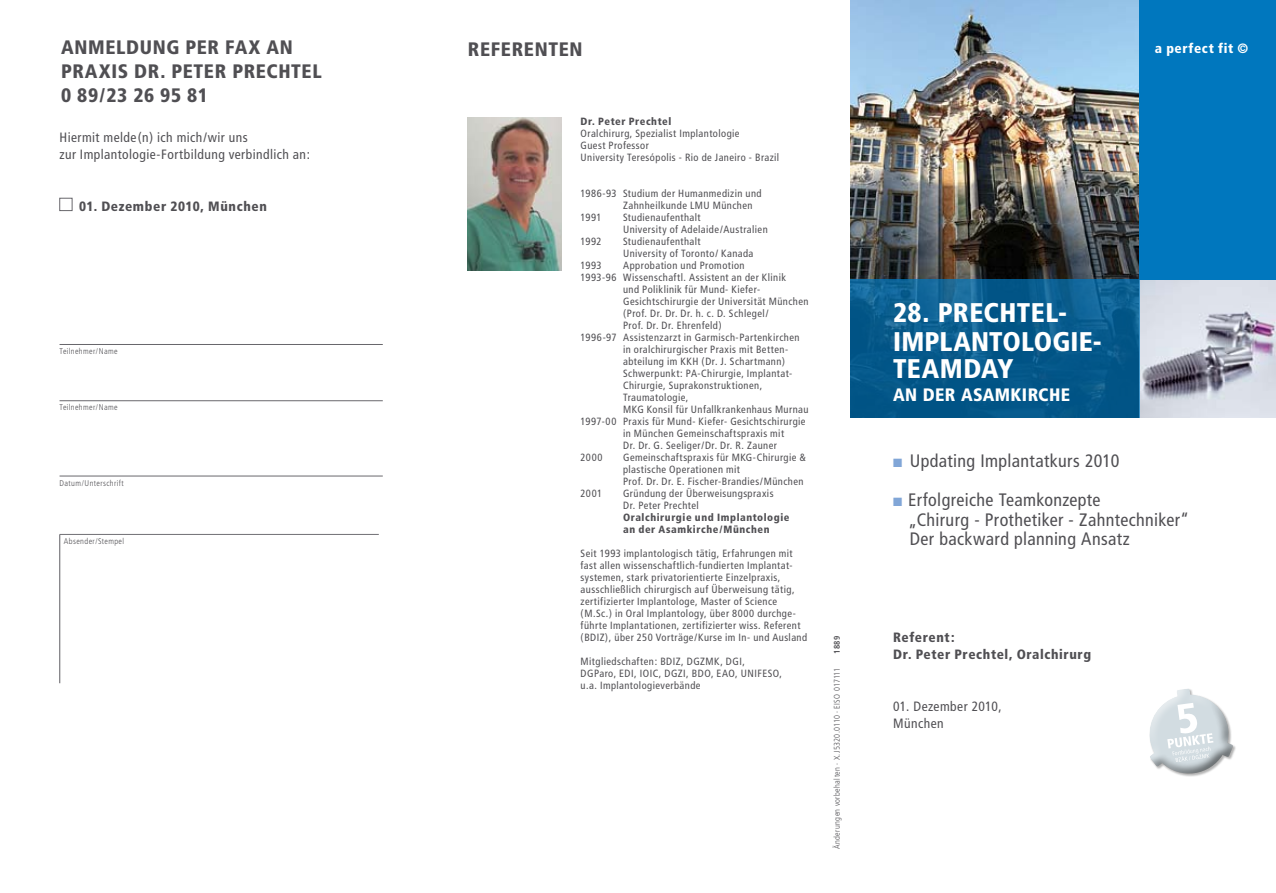
<style>
.page{position:relative;width:1276px;height:893px;background:#fff}
.page>*{position:absolute;margin:0;border:0;box-sizing:border-box;transform-origin:0 0}
.t1{font:900 condensed 27px/27.8px "Frutiger";letter-spacing:.01em;color:#fff}
.t2{font:900 condensed 19.5px/24px "Frutiger";letter-spacing:.03em;color:#504f53}
.t3{font:condensed 18px/39px "Frutiger";letter-spacing:.02em;color:#504f53}
.t4{font:900 condensed 18px "Frutiger";letter-spacing:.02em;color:#fff}
.t5{font:condensed 13.5px/17.2px "Frutiger";letter-spacing:.03em;color:#504f53}
.t6{font:900 condensed 13.5px/17.2px "Frutiger";letter-spacing:.04em;color:#504f53}
.t7{font:900 condensed 13.5px "Frutiger";letter-spacing:.045em;color:#fff}
.t8{font:condensed 10.5px/12px "Frutiger";letter-spacing:.04em;color:#504f53}
.t9{font:900 condensed 10.5px/12px "Frutiger";letter-spacing:.05em;color:#504f53}
.t10{font:300 condensed 8.25px "Frutiger";letter-spacing:.045em;color:#504f53}
.t11{font:700 condensed 8.25px "Frutiger";color:#504f53}
</style>
<div class="page">
<img style="left:850px;top:0;width:290px;height:280px">
<img style="left:1140px;top:280px;width:136px;height:138px">
<hr style="left:60px;top:344px;width:323px;height:1px;background:#68676c">
<hr style="left:60px;top:400px;width:323px;height:1px;background:#68676c">
<hr style="left:60px;top:476px;width:323px;height:1px;background:#68676c">
<hr style="left:60px;top:534px;width:319px;height:1px;background:#68676c">
<hr style="left:59px;top:534px;width:1px;height:149px;background:#68676c">
<div style="left:60px;top:198px;width:12px;height:13px;border:1px solid #68676c"></div>
<div style="left:1140px;top:0;width:136px;height:280px;background:#0077be"></div>
<svg style="left:850px;top:280px;width:290px;height:138px;background:#075a8b"></svg>
<svg style="left:1149px;top:689px;width:87px;height:88px"></svg>
<img style="left:468px;top:117px;width:93px;height:154px">
<h2 class="t2" style="left:61px;top:35px;width:251px">Anmeldung PER FAX an<br>PRAXIS DR. PETER PRECHTEL<br>0 89/23 26 95 81</h2>
<p class="t5" style="left:60px;top:129px;width:252px">Hiermit melde(n) ich mich/wir uns<br>zur Implantologie-Fortbildung verbindlich an:</p>
<p class="t6" style="left:79px;top:197px;width:189px">01. Dezember 2010, München</p>
<p class="t10" style="left:60px;top:346px;width:60px">Teilnehmer/Name</p>
<p class="t10" style="left:60px;top:403px;width:60px">Teilnehmer/Name</p>
<p class="t10" style="left:60px;top:478px;width:66px">Datum/Unterschrift</p>
<p class="t10" style="left:64px;top:537px;width:62px">Absender/Stempel</p>
<h2 class="t2" style="left:468px;top:37px;width:103px">REFERENTEN</h2>
<p class="t7" style="left:1155px;top:40px;width:95px">a perfect fit ©</p>
<p class="t9" style="left:580px;top:115px;width:92px">Dr. Peter Prechtel</p>
<p class="t8" style="left:580px;top:127px;width:200px">Oralchirurg, Spezialist Implantologie<br>Guest Professor<br>University Teresópolis - Rio de Janeiro - Brazil</p>
<p class="t8" style="left:580px;top:187px;width:182px">1986-93 Studium der Humanmedizin und</p>
<p class="t8" style="left:623px;top:199px;width:131px">Zahnheilkunde LMU München</p>
<p class="t8" style="left:580px;top:211px;width:23px">1991</p>
<p class="t8" style="left:623px;top:211px;width:146px">Studienaufenthalt<br>University of Adelaide/Australien</p>
<p class="t8" style="left:580px;top:235px;width:23px">1992</p>
<p class="t8" style="left:623px;top:235px;width:132px">Studienaufenthalt<br>University of Toronto/ Kanada</p>
<p class="t8" style="left:580px;top:259px;width:23px">1993</p>
<p class="t8" style="left:623px;top:259px;width:123px">Approbation und Promotion</p>
<p class="t8" style="left:580px;top:271px;width:207px">1993-96 Wissenschaftl. Assistent an der Klinik</p>
<p class="t8" style="left:623px;top:283px;width:138px">und Poliklinik für Mund- Kiefer-</p>
<p class="t8" style="left:623px;top:295px;width:187px">Gesichtschirurgie der Universität München</p>
<p class="t8" style="left:623px;top:307px;width:147px">(Prof. Dr. Dr. Dr. h. c. D. Schlegel/</p>
<p class="t8" style="left:623px;top:319px;width:100px">Prof. Dr. Dr. Ehrenfeld)</p>
<p class="t8" style="left:580px;top:331px;width:220px">1996-97 Assistenzarzt in Garmisch-Partenkirchen</p>
<p class="t8" style="left:623px;top:343px;width:167px">in oralchirurgischer Praxis mit Betten-</p>
<p class="t8" style="left:623px;top:355px;width:163px">abteilung im KKH (Dr. J. Schartmann)</p>
<p class="t8" style="left:623px;top:367px;width:171px">Schwerpunkt: PA-Chirurgie, Implantat-</p>
<p class="t8" style="left:623px;top:379px;width:141px">Chirurgie, Suprakonstruktionen,</p>
<p class="t8" style="left:623px;top:391px;width:67px">Traumatologie,</p>
<p class="t8" style="left:623px;top:403px;width:187px">MKG Konsil für Unfallkrankenhaus Murnau</p>
<p class="t8" style="left:580px;top:415px;width:226px">1997-00 Praxis für Mund- Kiefer- Gesichtschirurgie</p>
<p class="t8" style="left:623px;top:427px;width:162px">in München Gemeinschaftspraxis mit</p>
<p class="t8" style="left:623px;top:439px;width:155px">Dr. Dr. G. Seeliger/Dr. Dr. R. Zauner</p>
<p class="t8" style="left:580px;top:451px;width:23px">2000</p>
<p class="t8" style="left:623px;top:451px;width:184px">Gemeinschaftspraxis für MKG-Chirurgie &amp; plastische Operationen mit<br>Prof. Dr. Dr. E. Fischer-Brandies/München</p>
<p class="t8" style="left:580px;top:487px;width:23px">2001</p>
<p class="t8" style="left:623px;top:487px;width:152px">Gründung der Überweisungspraxis<br>Dr. Peter Prechtel</p>
<p class="t9" style="left:623px;top:511px;width:168px">Oralchirurgie und Implantologie an der Asamkirche/München</p>
<p class="t8" style="left:580px;top:547px;width:228px">Seit 1993 implantologisch tätig, Erfahrungen mit fast allen wissenschaftlich-fundierten Implantat&shy;systemen, stark privatorientierte Einzelpraxis, ausschließlich chirurgisch auf Überweisung tätig, zertifizierter Implantologe, Master of Science (M.Sc.) in Oral Implantology, über 8000 durchge&shy;führte Implantationen, zertifizierter wiss. Referent (BDIZ), über 250 Vorträge/Kurse im In- und Ausland</p>
<p class="t8" style="left:580px;top:655px;width:203px">Mitgliedschaften: BDIZ, DGZMK, DGI,<br>DGParo, EDI, IOIC, DGZI, BDO, EAO, UNIFESO, u.a. Implantologieverbände</p>
<p class="t11" style="left:832px;top:654px;width:19px;rotate:-90deg">1889</p>
<p class="t10" style="left:832px;top:849px;width:183px;rotate:-90deg">Änderungen vorbehalten · X.J5320.0110 · EISO 017111</p>
<h1 class="t1" style="left:893px;top:299px;width:210px">28. PRECHTEL-<br>IMPLANTOLOGIE-<br>TEAMDAY</h1>
<h3 class="t4" style="left:893px;top:383px;width:177px">AN DER ASAMKIRCHE</h3>
<h3 class="t3" style="left:908px;top:441px;width:213px">Updating Implantatkurs 2010<br>Erfolgreiche Teamkonzepte</h3>
<h3 class="t3" style="left:908px;top:510px;width:282px;line-height:19.5px">„Chirurg - Prothetiker - Zahntechniker“<br>Der backward planning Ansatz</h3>
<p class="t6" style="left:893px;top:629px;width:199px">Referent:<br>Dr. Peter Prechtel, Oralchirurg</p>
<p class="t5" style="left:893px;top:698px;width:110px">01. Dezember 2010,<br>München</p>
</div>
